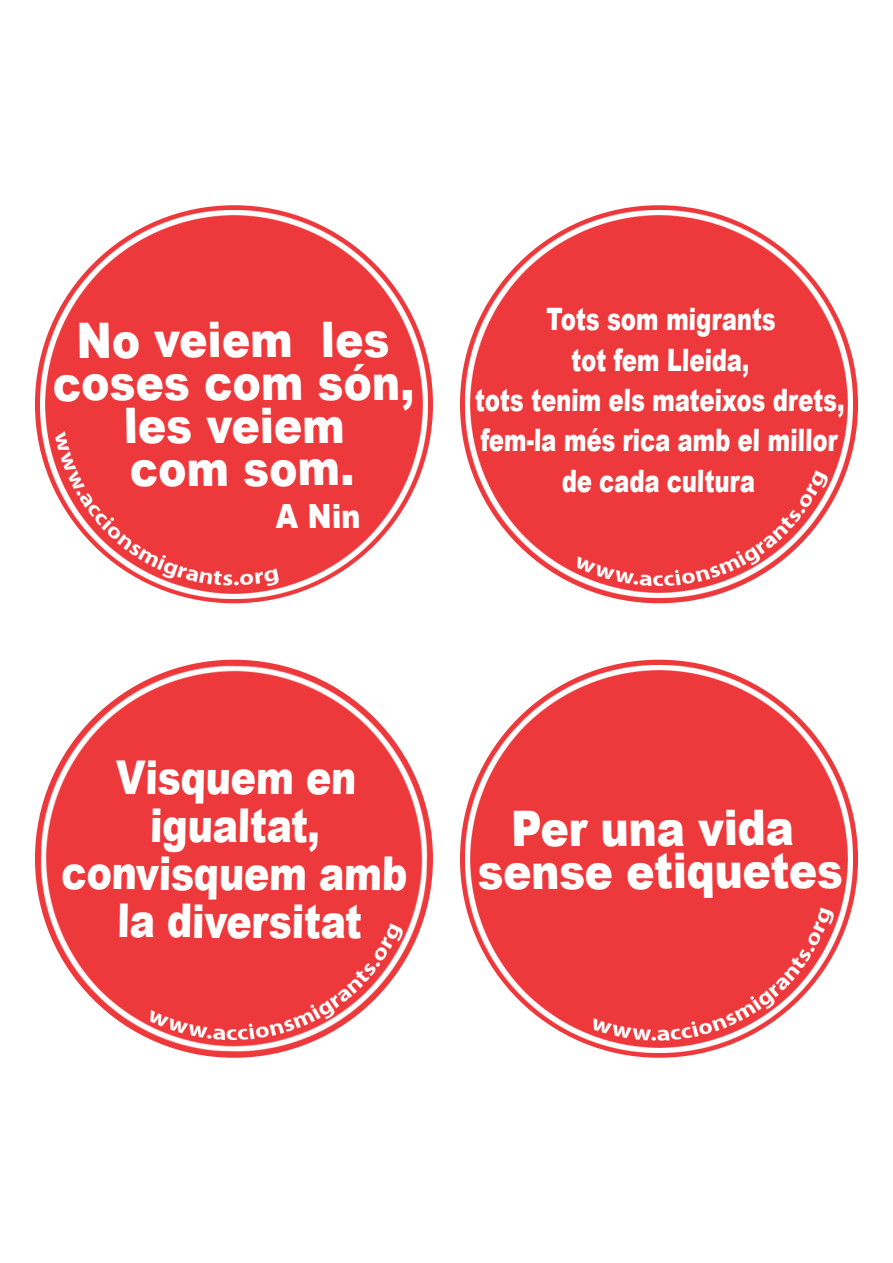
<style>
.page{position:relative;width:893px;height:1263px;background:#fff}
.page>*{position:absolute;margin:0;border:0;box-sizing:border-box;transform-origin:0 0}
.t1{font:900 49.05px/42.8px "Arial";color:#fff;text-align:center;scale:.87 1}
.t2{font:900 46.65px/47.8px "Arial";color:#fff;text-align:center;scale:.82 1}
.t3{font:900 33.3px "Arial";color:#fff;scale:.87 1}
.t4{font:900 30.9px/40.3px "Arial";letter-spacing:-.005em;color:#fff;text-align:center;scale:.73 1}
</style>
<div class="page">
<img style="left:465px;top:665px;width:388px;height:387px">
<img style="left:594px;top:907px;width:240px;height:133px">
<img style="left:40px;top:665px;width:388px;height:387px">
<div style="left:460px;top:205px;width:398px;height:398px;background:#ee393c;border-radius:50%"></div>
<img style="left:578px;top:470px;width:249px;height:116px">
<img style="left:40px;top:211px;width:388px;height:387px">
<img style="left:55px;top:432px;width:224px;height:154px">
<h1 class="t1" style="left:53px;top:317px;width:418px">No veiem les coses com són, les veiem<br>com som.</h1>
<p class="t3" style="left:276px;top:492px;width:100px">A Nin</p>
<p class="t4" style="left:475px;top:298px;width:509px">Tots som migrants<br>tot fem Lleida,<br>tots tenim els mateixos drets, fem-la més rica amb el millor de cada cultura</p>
<h2 class="t2" style="left:61px;top:752px;width:425px">Visquem en igualtat, convisquem amb la diversitat</h2>
<h1 class="t1" style="left:478px;top:805px;width:423px">Per una vida sense etiquetes</h1>
</div>
